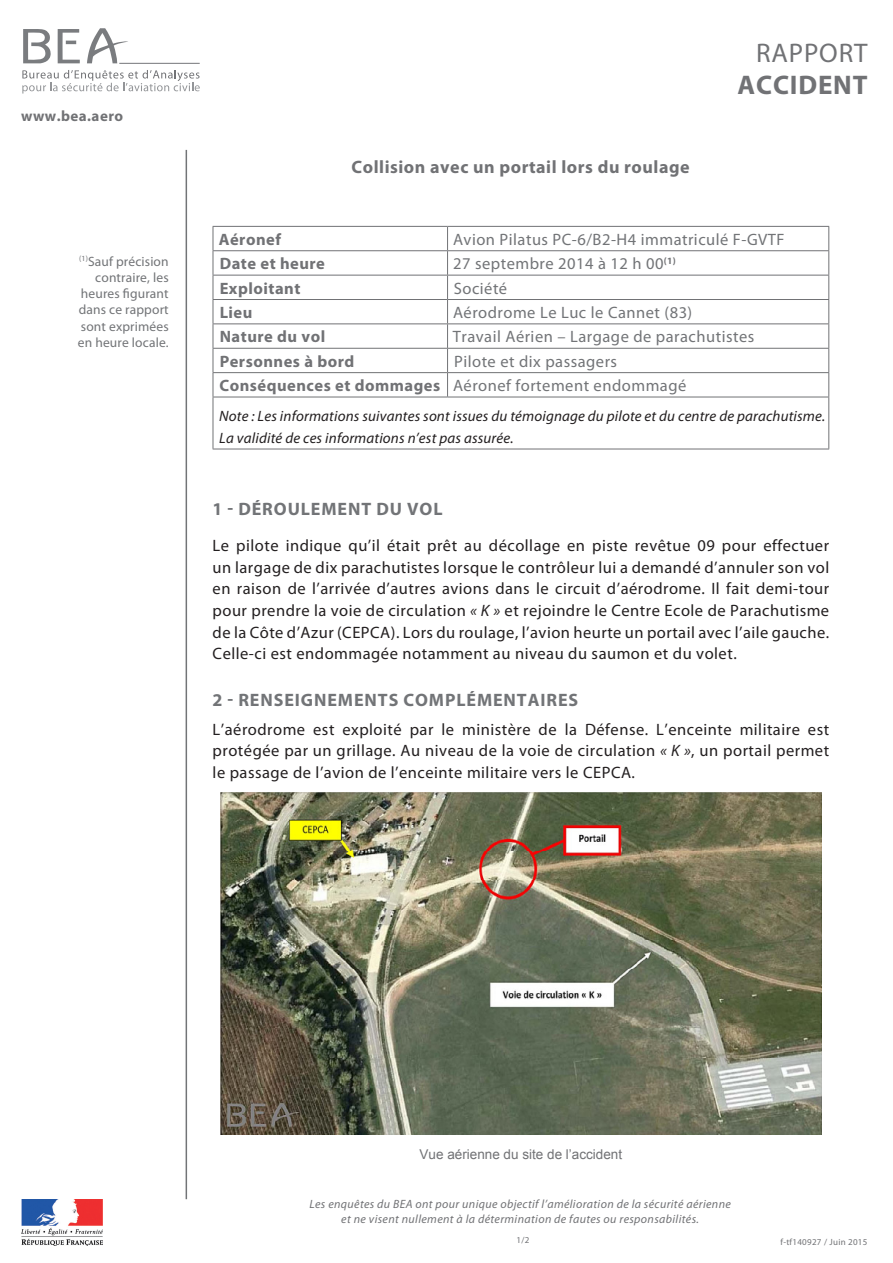
<style>
.page{position:relative;width:893px;height:1263px;background:#fff}
.page>*{position:absolute;margin:0;border:0;box-sizing:border-box;transform-origin:0 0}
.t1{font:700 27px "Myriad Pro";letter-spacing:.03em;color:#717275}
.t2{font:27px "Myriad Pro";letter-spacing:.03em;color:#717275}
.Titre_1{font:700 18px "Myriad Pro";letter-spacing:.05em;color:#727477}
.Titre_3_sans_table{font:700 18px "Myriad Pro";letter-spacing:.03em;color:#717275}
.t3{font:16.5px/21.6px "Myriad Pro";letter-spacing:.03em;color:#231f20;text-align:justify}
.Titre_3_sans_table-2{font:16.5px "Myriad Pro";letter-spacing:.03em;color:#727477}
.Titre_3_sans_table-3{font:700 16.5px "Myriad Pro";letter-spacing:.03em;color:#717275}
.Remarque{font:italic 15px/21.6px "Myriad Pro";letter-spacing:.01em;color:#231f20}
.t4{font:700 15px "Myriad Pro";letter-spacing:.03em;color:#717275}
.t5{font:13.5px/16.2px "Myriad Pro";letter-spacing:.01em;color:#727477;text-align:right}
.Légende{font:13.5px "Arial";color:#717275}
.t6{font:italic 12px/14.4px "Myriad Pro";letter-spacing:.03em;color:#717275;text-align:center}
.t7{font:9px "Myriad Pro";letter-spacing:.03em;color:#717275}
.s1{font-style:italic}
</style>
<div class="page">
<hr style="left:186px;top:150px;width:1px;height:1049px;background:#727477">
<img style="left:22px;top:1199px;width:80px;height:46px">
<svg style="left:22px;top:70px;width:178px;height:24px"></svg>
<hr style="left:119px;top:63px;width:81px;height:1px;background:#757679">
<svg style="left:87px;top:28px;width:41px;height:35px"></svg>
<svg style="left:23px;top:29px;width:28px;height:34px"></svg>
<svg style="left:58px;top:29px;width:22px;height:34px"></svg>
<hr style="left:213px;top:226px;width:235px;height:1px;background:#717275">
<hr style="left:448px;top:226px;width:381px;height:1px;background:#717275">
<hr style="left:213px;top:250px;width:235px;height:1px;background:#717275">
<hr style="left:448px;top:250px;width:381px;height:1px;background:#717275">
<hr style="left:213px;top:275px;width:235px;height:1px;background:#717275">
<hr style="left:448px;top:275px;width:381px;height:1px;background:#717275">
<hr style="left:213px;top:299px;width:235px;height:1px;background:#717275">
<hr style="left:448px;top:299px;width:381px;height:1px;background:#717275">
<hr style="left:213px;top:323px;width:235px;height:1px;background:#717275">
<hr style="left:448px;top:323px;width:381px;height:1px;background:#717275">
<hr style="left:213px;top:348px;width:235px;height:1px;background:#717275">
<hr style="left:448px;top:348px;width:381px;height:1px;background:#717275">
<hr style="left:213px;top:372px;width:235px;height:1px;background:#717275">
<svg style="left:213px;top:227px;width:1px;height:170px"></svg>
<hr style="left:448px;top:372px;width:381px;height:1px;background:#717275">
<svg style="left:447px;top:227px;width:1px;height:170px"></svg>
<svg style="left:828px;top:227px;width:1px;height:170px"></svg>
<hr style="left:213px;top:397px;width:235px;height:1px;background:#717275">
<hr style="left:213px;top:397px;width:1px;height:52px;background:#717275">
<hr style="left:448px;top:397px;width:381px;height:1px;background:#717275">
<hr style="left:828px;top:397px;width:1px;height:52px;background:#717275">
<hr style="left:213px;top:449px;width:235px;height:1px;background:#717275">
<hr style="left:448px;top:449px;width:381px;height:1px;background:#717275">
<img style="left:220px;top:792px;width:602px;height:342px">
<p class="t4" style="left:21px;top:106px;width:103px">www.bea.aero</p>
<p class="t5" style="left:78px;top:253px;width:92px"><sup>(1)</sup>Sauf précision contraire, les heures figurant dans ce rapport sont exprimées en heure locale.</p>
<p class="Titre_3_sans_table" style="left:352px;top:155px;width:340px">Collision avec un portail lors du roulage</p>
<p class="t2" style="left:756px;top:36px;width:113px">RAPPORT</p>
<p class="t1" style="left:738px;top:68px;width:131px">ACCIDENT</p>
<p class="Titre_3_sans_table-3" style="left:219px;top:228px;width:64px">Aéronef</p>
<p class="Titre_3_sans_table-2" style="left:453px;top:229px;width:333px">Avion Pilatus PC-6/B2-H4 immatriculé F-GVTF</p>
<p class="Titre_3_sans_table-3" style="left:220px;top:253px;width:107px">Date et heure</p>
<p class="Titre_3_sans_table-2" style="left:453px;top:253px;width:224px">27 septembre 2014 à 12 h 00<sup>(1)</sup></p>
<p class="Titre_3_sans_table-3" style="left:220px;top:277px;width:82px">Exploitant</p>
<p class="Titre_3_sans_table-2" style="left:454px;top:278px;width:55px">Société</p>
<p class="Titre_3_sans_table-3" style="left:220px;top:302px;width:34px">Lieu</p>
<p class="Titre_3_sans_table-2" style="left:453px;top:302px;width:241px">Aérodrome Le Luc le Cannet (83)</p>
<p class="Titre_3_sans_table-3" style="left:220px;top:326px;width:107px">Nature du vol</p>
<p class="Titre_3_sans_table-2" style="left:453px;top:327px;width:303px">Travail Aérien – Largage de parachutistes</p>
<p class="Titre_3_sans_table-3" style="left:220px;top:350px;width:136px">Personnes à bord</p>
<p class="Titre_3_sans_table-2" style="left:454px;top:351px;width:165px">Pilote et dix passagers</p>
<p class="Titre_3_sans_table-3" style="left:219px;top:375px;width:222px">Conséquences et dommages</p>
<p class="Titre_3_sans_table-2" style="left:453px;top:375px;width:235px">Aéronef fortement endommagé</p>
<p class="Remarque" style="left:219px;top:405px;width:607px">Note : Les informations suivantes sont issues du témoignage du pilote et du centre de parachutisme.<br>La validité de ces informations n’est pas assurée.</p>
<p class="Titre_1" style="left:213px;top:497px;width:231px">1 - DÉROULEMENT DU VOL</p>
<p class="t3" style="left:213px;top:534px;width:618px">Le pilote indique qu’il était prêt au décollage en piste revêtue 09 pour effectuer un largage de dix parachutistes lorsque le contrôleur lui a demandé d’annuler son vol en raison de l’arrivée d’autres avions dans le circuit d’aérodrome. Il fait demi-tour pour prendre la voie de circulation <span class="s1">« K »</span> et rejoindre le Centre Ecole de Parachutisme de la Côte d’Azur (CEPCA). Lors du roulage, l’avion heurte un portail avec l’aile gauche.<br>Celle-ci est endommagée notamment au niveau du saumon et du volet.</p>
<p class="Titre_1" style="left:213px;top:688px;width:367px">2 - RENSEIGNEMENTS COMPLÉMENTAIRES</p>
<p class="t3" style="left:213px;top:718px;width:618px">L’aérodrome est exploité par le ministère de la Défense. L’enceinte militaire est protégée par un grillage. Au niveau de la voie de circulation <span class="s1">« K »</span>, un portail permet le passage de l’avion de l’enceinte militaire vers le CEPCA.</p>
<p class="Légende" style="left:420px;top:1146px;width:204px">Vue aérienne du site de l’accident</p>
<p class="t6" style="left:309px;top:1197px;width:423px">Les enquêtes du BEA ont pour unique objectif l’amélioration de la sécurité aérienne et ne visent nullement à la détermination de fautes ou responsabilités.</p>
<p class="t7" style="left:517px;top:1234px;width:14px">1/2</p>
<p class="t7" style="left:780px;top:1236px;width:89px">f-tf140927 / Juin 2015</p>
</div>
